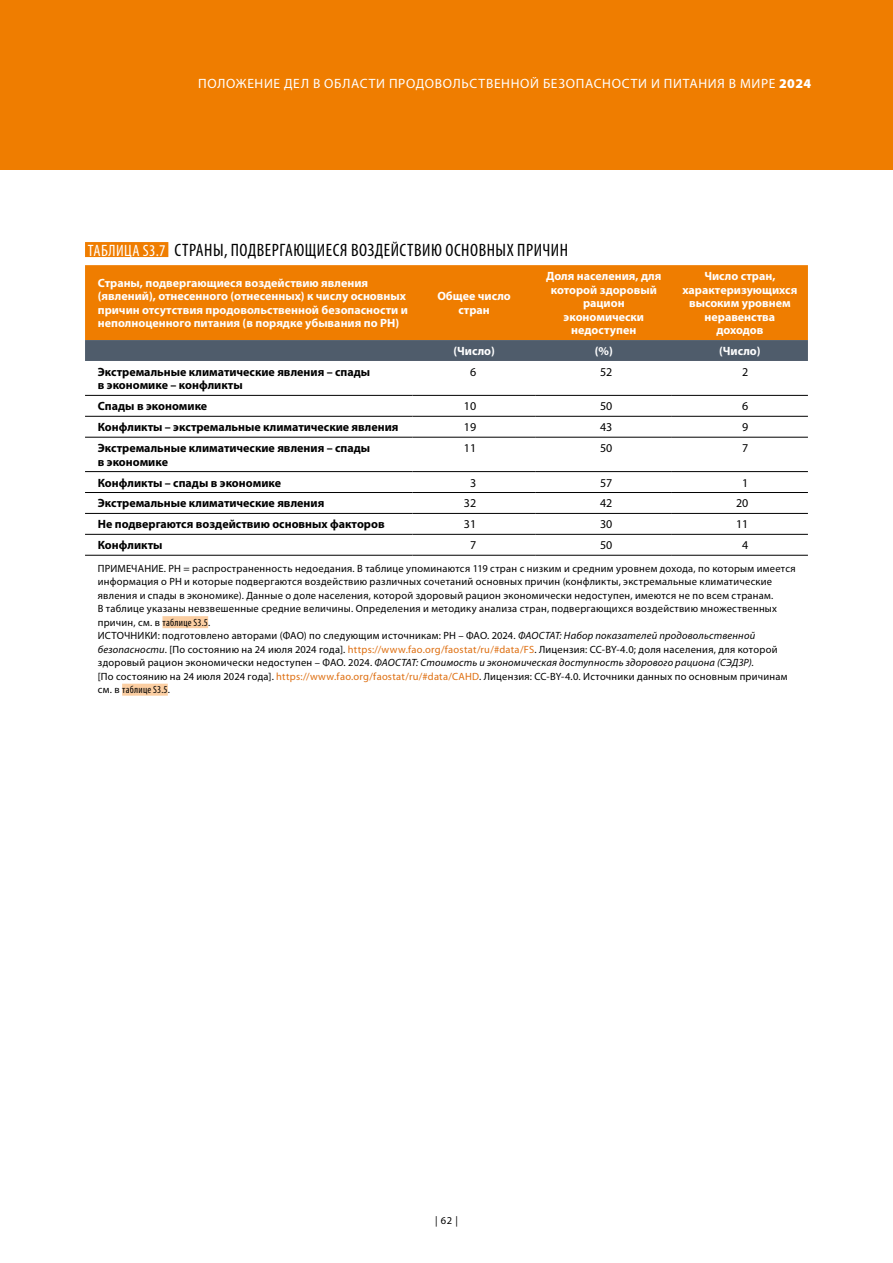
<style>
.page{position:relative;width:893px;height:1263px;background:#fff}
.page>*{position:absolute;margin:0;border:0;box-sizing:border-box;transform-origin:0 0}
.Table_title_NEW_S{font:condensed 18px "Myriad Pro";letter-spacing:.03em;color:#000}
.t1{font:13.5px "Myriad Pro";letter-spacing:.05em;color:#fff}
.Table_Head_OK{font:700 12px/13.5px "Myriad Pro";color:#fff;text-align:center}
.Table_Body_OK{font:700 12px/13.5px "Myriad Pro";color:#000}
.Table_Body_OK-2{font:12px "Myriad Pro";color:#000}
.Table_source_OK{font:10.5px/13.5px "Myriad Pro";letter-spacing:.025em;color:#000}
.s1{font-weight:900}
.s2{font-size:16.5px;color:#fff}
.s3{font-stretch:condensed}
.s4{font-style:italic}
.s5{color:#de6f11}
</style>
<div class="page">
<div style="left:0;top:0;width:893px;height:170px;background:#ef7d00"></div>
<div style="left:85px;top:265px;width:723px;height:75px;background:#ef7d00"></div>
<div style="left:85px;top:340px;width:723px;height:21px;background:#4f5c6b"></div>
<hr style="left:85px;top:395px;width:327px;height:1px;background:#000">
<hr style="left:85px;top:416px;width:327px;height:1px;background:#000">
<hr style="left:85px;top:437px;width:327px;height:1px;background:#000">
<hr style="left:85px;top:471px;width:327px;height:1px;background:#000">
<hr style="left:85px;top:492px;width:327px;height:1px;background:#000">
<hr style="left:85px;top:513px;width:327px;height:1px;background:#000">
<hr style="left:85px;top:534px;width:327px;height:1px;background:#000">
<hr style="left:85px;top:555px;width:327px;height:1px;background:#000">
<hr style="left:412px;top:395px;width:124px;height:1px;background:#000">
<hr style="left:536px;top:395px;width:136px;height:1px;background:#000">
<hr style="left:672px;top:395px;width:136px;height:1px;background:#000">
<hr style="left:412px;top:416px;width:124px;height:1px;background:#000">
<hr style="left:536px;top:416px;width:136px;height:1px;background:#000">
<hr style="left:672px;top:416px;width:136px;height:1px;background:#000">
<hr style="left:412px;top:437px;width:124px;height:1px;background:#000">
<hr style="left:536px;top:437px;width:136px;height:1px;background:#000">
<hr style="left:672px;top:437px;width:136px;height:1px;background:#000">
<hr style="left:412px;top:471px;width:124px;height:1px;background:#000">
<hr style="left:536px;top:471px;width:136px;height:1px;background:#000">
<hr style="left:672px;top:471px;width:136px;height:1px;background:#000">
<hr style="left:412px;top:492px;width:124px;height:1px;background:#000">
<hr style="left:536px;top:492px;width:136px;height:1px;background:#000">
<hr style="left:672px;top:492px;width:136px;height:1px;background:#000">
<hr style="left:412px;top:513px;width:124px;height:1px;background:#000">
<hr style="left:536px;top:513px;width:136px;height:1px;background:#000">
<hr style="left:672px;top:513px;width:136px;height:1px;background:#000">
<hr style="left:412px;top:534px;width:124px;height:1px;background:#000">
<hr style="left:536px;top:534px;width:136px;height:1px;background:#000">
<hr style="left:672px;top:534px;width:136px;height:1px;background:#000">
<hr style="left:412px;top:555px;width:124px;height:1px;background:#000">
<hr style="left:536px;top:555px;width:136px;height:1px;background:#000">
<hr style="left:672px;top:555px;width:136px;height:1px;background:#000">
<div style="left:162px;top:616px;width:46px;height:12px;background:#fbcea2"></div>
<div style="left:122px;top:684px;width:46px;height:12px;background:#fbcea2"></div>
<div style="left:85px;top:242px;width:83px;height:15px;background:#ef7d00"></div>
<p class="t1" style="left:198px;top:75px;width:615px">ПОЛОЖЕНИЕ ДЕЛ В ОБЛАСТИ ПРОДОВОЛЬСТВЕННОЙ БЕЗОПАСНОСТИ И ПИТАНИЯ В МИРЕ <span class="s1">2024</span></p>
<p class="Table_title_NEW_S" style="left:88px;top:239px;width:482px"><span class="s2">ТАБЛИЦА S3.7</span> СТРАНЫ, ПОДВЕРГАЮЩИЕСЯ ВОЗДЕЙСТВИЮ ОСНОВНЫХ ПРИЧИН</p>
<p class="Table_Head_OK" style="left:98px;top:276px;width:312px;text-align:left">Страны, подвергающиеся воздействию явления (явлений), отнесенного (отнесенных) к числу основных причин отсутствия продовольственной безопасности и неполноценного питания (в порядке убывания по РН)</p>
<p class="Table_Head_OK" style="left:437px;top:289px;width:75px">Общее число стран</p>
<p class="Table_Head_OK" style="left:546px;top:269px;width:117px">Доля населения, для которой здоровый рацион экономически недоступен</p>
<p class="Table_Head_OK" style="left:682px;top:269px;width:117px">Число стран, характеризующихся высоким уровнем неравенства доходов</p>
<p class="Table_Head_OK" style="left:453px;top:344px;width:43px">(Число)</p>
<p class="Table_Head_OK" style="left:595px;top:344px;width:20px">(%)</p>
<p class="Table_Head_OK" style="left:719px;top:344px;width:43px">(Число)</p>
<p class="Table_Body_OK" style="left:98px;top:365px;width:274px">Экстремальные климатические явления – спады в экономике – конфликты</p>
<p class="Table_Body_OK-2" style="left:470px;top:364px;width:8px">6</p>
<p class="Table_Body_OK-2" style="left:600px;top:364px;width:14px">52</p>
<p class="Table_Body_OK-2" style="left:742px;top:364px;width:8px">2</p>
<p class="Table_Body_OK" style="left:98px;top:399px;width:111px">Спады в экономике</p>
<p class="Table_Body_OK-2" style="left:464px;top:399px;width:14px">10</p>
<p class="Table_Body_OK-2" style="left:600px;top:399px;width:14px">50</p>
<p class="Table_Body_OK-2" style="left:742px;top:399px;width:8px">6</p>
<p class="Table_Body_OK" style="left:98px;top:420px;width:302px">Конфликты – экстремальные климатические явления</p>
<p class="Table_Body_OK-2" style="left:464px;top:420px;width:14px">19</p>
<p class="Table_Body_OK-2" style="left:600px;top:420px;width:14px">43</p>
<p class="Table_Body_OK-2" style="left:742px;top:420px;width:8px">9</p>
<p class="Table_Body_OK" style="left:98px;top:441px;width:274px">Экстремальные климатические явления – спады в экономике</p>
<p class="Table_Body_OK-2" style="left:464px;top:441px;width:14px">11</p>
<p class="Table_Body_OK-2" style="left:600px;top:441px;width:14px">50</p>
<p class="Table_Body_OK-2" style="left:742px;top:441px;width:8px">7</p>
<p class="Table_Body_OK" style="left:98px;top:475px;width:185px">Конфликты – спады в экономике</p>
<p class="Table_Body_OK-2" style="left:470px;top:475px;width:8px">3</p>
<p class="Table_Body_OK-2" style="left:600px;top:475px;width:14px">57</p>
<p class="Table_Body_OK-2" style="left:742px;top:475px;width:8px">1</p>
<p class="Table_Body_OK" style="left:98px;top:496px;width:228px">Экстремальные климатические явления</p>
<p class="Table_Body_OK-2" style="left:464px;top:496px;width:14px">32</p>
<p class="Table_Body_OK-2" style="left:600px;top:496px;width:14px">42</p>
<p class="Table_Body_OK-2" style="left:736px;top:496px;width:14px">20</p>
<p class="Table_Body_OK" style="left:98px;top:517px;width:288px">Не подвергаются воздействию основных факторов</p>
<p class="Table_Body_OK-2" style="left:464px;top:517px;width:14px">31</p>
<p class="Table_Body_OK-2" style="left:600px;top:517px;width:14px">30</p>
<p class="Table_Body_OK-2" style="left:736px;top:517px;width:14px">11</p>
<p class="Table_Body_OK" style="left:98px;top:538px;width:66px">Конфликты</p>
<p class="Table_Body_OK-2" style="left:470px;top:538px;width:8px">7</p>
<p class="Table_Body_OK-2" style="left:600px;top:538px;width:14px">50</p>
<p class="Table_Body_OK-2" style="left:742px;top:538px;width:8px">4</p>
<p class="Table_source_OK" style="left:98px;top:561px;width:699px">ПРИМЕЧАНИЕ. РН = распространенность недоедания. В таблице упоминаются 119 стран с низким и средним уровнем дохода, по которым имеется информация о РН и которые подвергаются воздействию различных сочетаний основных причин (конфликты, экстремальные климатические явления и спады в экономике). Данные о доле населения, которой здоровый рацион экономически недоступен, имеются не по всем странам.<br>В таблице указаны невзвешенные средние величины. Определения и методику анализа стран, подвергающихся воздействию множественных причин, см. в <span class="s3">таблице S3.5</span>.</p>
<p class="Table_source_OK" style="left:98px;top:629px;width:691px">ИСТОЧНИКИ: подготовлено авторами (ФАО) по следующим источникам: РН – ФАО. 2024. <span class="s4">ФАОСТАТ: Набор показателей продовольственной безопасности</span>. [По состоянию на 24 июля 2024 года]. <span class="s5">https://www.fao.org/faostat/ru/#data/FS</span>. Лицензия: CC-BY-4.0; доля населения, для которой здоровый рацион экономически недоступен – ФАО. 2024. <span class="s4">ФАОСТАТ: Стоимость и экономическая доступность здорового рациона (СЭДЗР)</span>.<br>[По состоянию на 24 июля 2024 года]. <span class="s5">https://www.fao.org/faostat/ru/#data/CAHD</span>. Лицензия: CC-BY-4.0. Источники данных по основным причинам см. в <span class="s3">таблице S3.5</span>.</p>
<p class="Table_source_OK" style="left:435px;top:1213px;width:24px">| 62 |</p>
</div>
